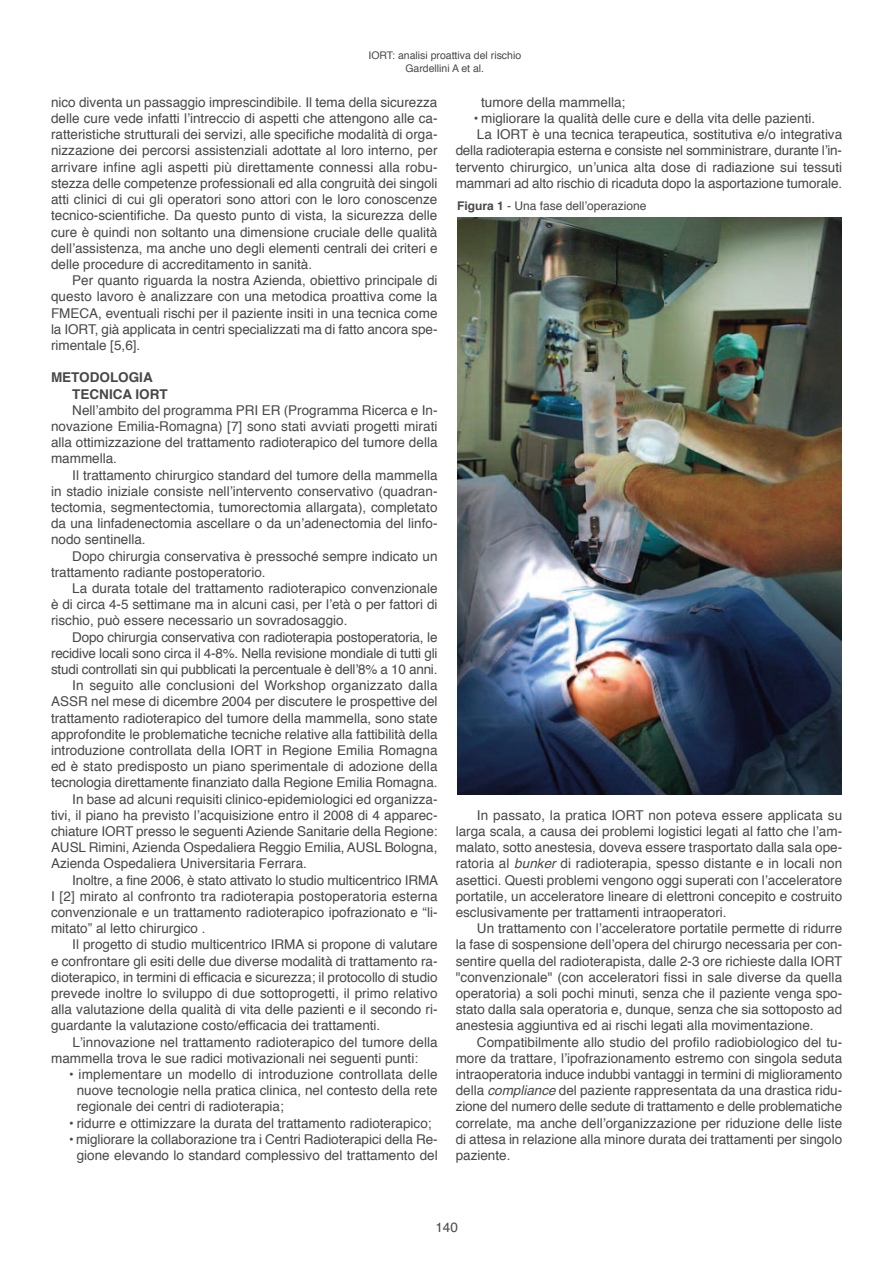
<style>
.page{position:relative;width:893px;height:1263px;background:#fff}
.page>*{position:absolute;margin:0;border:0;box-sizing:border-box;transform-origin:0 0}
.t1{font:13.5px/16.2px "Helvetica";color:#494847;text-align:justify}
.t2{font:700 13.5px/16.2px "Helvetica";color:#494847}
.t3{font:12px "Helvetica";color:#494847}
.t4{font:10.5px/12.6px "Helvetica";color:#494847;text-align:center}
.s1{font-weight:700}
.s2{font-style:italic}
</style>
<div class="page">
<img style="left:457px;top:218px;width:384px;height:577px">
<p class="t4" style="left:368px;top:50px;width:154px">iort: analisi proattiva del rischio<br>Gardellini A et al.</p>
<p class="t1" style="left:51px;top:95px;width:388px">nico diventa un passaggio imprescindibile. il tema della sicurezza delle cure vede infatti l’intreccio di aspetti che attengono alle ca&shy;ratteristiche strutturali dei servizi, alle specifiche modalità di orga&shy;nizzazione dei percorsi assistenziali adottate al loro interno, per arrivare infine agli aspetti più direttamente connessi alla robu&shy;stezza delle competenze professionali ed alla congruità dei singoli atti clinici di cui gli operatori sono attori con le loro conoscenze tecnico-scientifiche. da questo punto di vista, la sicurezza delle cure è quindi non soltanto una dimensione cruciale delle qualità dell’assistenza, ma anche uno degli elementi centrali dei criteri e delle procedure di accreditamento in sanità.</p>
<p class="t1" style="left:51px;top:273px;width:388px;text-indent:21px">per quanto riguarda la nostra Azienda, obiettivo principale di questo lavoro è analizzare con una metodica proattiva come la FMecA, eventuali rischi per il paziente insiti in una tecnica come la iort, già applicata in centri specializzati ma di fatto ancora spe&shy;rimentale [5,6].</p>
<p class="t2" style="left:72px;top:371px;width:97px;text-indent:-21px">METODOLOGIA<br>TECNICA IORT</p>
<p class="t1" style="left:51px;top:403px;width:388px;text-indent:21px">Nell’ambito del programma pri er (programma ricerca e in&shy;novazione emilia-romagna) [7] sono stati avviati progetti mirati alla ottimizzazione del trattamento radioterapico del tumore della mammella.</p>
<p class="t1" style="left:51px;top:468px;width:388px;text-indent:21px">il trattamento chirurgico standard del tumore della mammella in stadio iniziale consiste nell’intervento conservativo (quadran&shy;tectomia, segmentectomia, tumorectomia allargata), completato da una linfadenectomia ascellare o da un’adenectomia del linfo&shy;nodo sentinella.</p>
<p class="t1" style="left:51px;top:549px;width:388px;text-indent:21px">dopo chirurgia conservativa è pressoché sempre indicato un trattamento radiante postoperatorio.</p>
<p class="t1" style="left:51px;top:581px;width:388px;text-indent:21px">la durata totale del trattamento radioterapico convenzionale è di circa 4-5 settimane ma in alcuni casi, per l’età o per fattori di rischio, può essere necessario un sovradosaggio.</p>
<p class="t1" style="left:72px;top:630px;width:367px">dopo chirurgia conservativa con radioterapia postoperatoria, le</p>
<p class="t1" style="left:51px;top:646px;width:388px">recidive locali sono circa il 4-8%. Nella revisione mondiale di tutti gli</p>
<p class="t1" style="left:51px;top:662px;width:388px">studi controllati sin qui pubblicati la percentuale è dell’8% a 10 anni.</p>
<p class="t1" style="left:72px;top:678px;width:367px">in seguito alle conclusioni del Workshop organizzato dalla</p>
<p class="t1" style="left:51px;top:695px;width:388px">ASSr nel mese di dicembre 2004 per discutere le prospettive del</p>
<p class="t1" style="left:51px;top:711px;width:388px">trattamento radioterapico del tumore della mammella, sono state</p>
<p class="t1" style="left:51px;top:727px;width:388px">approfondite le problematiche tecniche relative alla fattibilità della</p>
<p class="t1" style="left:51px;top:743px;width:388px">introduzione controllata della iort in regione emilia romagna</p>
<p class="t1" style="left:51px;top:759px;width:388px">ed è stato predisposto un piano sperimentale di adozione della</p>
<p class="t1" style="left:51px;top:776px;width:388px">tecnologia direttamente finanziato dalla regione emilia romagna.</p>
<p class="t1" style="left:72px;top:792px;width:367px">in base ad alcuni requisiti clinico-epidemiologici ed organizza-</p>
<p class="t1" style="left:51px;top:808px;width:388px">tivi, il piano ha previsto l’acquisizione entro il 2008 di 4 apparec-</p>
<p class="t1" style="left:51px;top:824px;width:388px">chiature iort presso le seguenti Aziende Sanitarie della regione:</p>
<p class="t1" style="left:51px;top:840px;width:388px">AUSl rimini, Azienda ospedaliera reggio emilia, AUSl Bologna,</p>
<p class="t1" style="left:51px;top:857px;width:257px">Azienda ospedaliera Universitaria Ferrara.</p>
<p class="t1" style="left:72px;top:873px;width:367px">inoltre, a fine 2006, è stato attivato lo studio multicentrico irMA</p>
<p class="t1" style="left:51px;top:889px;width:388px">i [2] mirato al confronto tra radioterapia postoperatoria esterna</p>
<p class="t1" style="left:51px;top:905px;width:388px">convenzionale e un trattamento radioterapico ipofrazionato e “li-</p>
<p class="t1" style="left:51px;top:921px;width:156px">mitato” al letto chirurgico .</p>
<p class="t1" style="left:72px;top:938px;width:367px">il progetto di studio multicentrico irMA si propone di valutare</p>
<p class="t1" style="left:51px;top:954px;width:388px">e confrontare gli esiti delle due diverse modalità di trattamento ra-</p>
<p class="t1" style="left:51px;top:970px;width:388px">dioterapico, in termini di efficacia e sicurezza; il protocollo di studio</p>
<p class="t1" style="left:51px;top:986px;width:388px">prevede inoltre lo sviluppo di due sottoprogetti, il primo relativo</p>
<p class="t1" style="left:51px;top:1002px;width:388px">alla valutazione della qualità di vita delle pazienti e il secondo ri-</p>
<p class="t1" style="left:51px;top:1019px;width:331px">guardante la valutazione costo/efficacia dei trattamenti.</p>
<p class="t1" style="left:72px;top:1035px;width:367px">l’innovazione nel trattamento radioterapico del tumore della</p>
<p class="t1" style="left:51px;top:1051px;width:368px">mammella trova le sue radici motivazionali nei seguenti punti:</p>
<p class="t1" style="left:77px;top:1067px;width:362px;text-indent:-9px">• implementare un modello di introduzione controllata delle nuove tecnologie nella pratica clinica, nel contesto della rete regionale dei centri di radioterapia;</p>
<p class="t1" style="left:68px;top:1116px;width:365px">• ridurre e ottimizzare la durata del trattamento radioterapico;</p>
<p class="t1" style="left:68px;top:1132px;width:371px;text-align:right">• migliorare la collaborazione tra i centri radioterapici della re&shy;gione elevando lo standard complessivo del trattamento del</p>
<p class="t1" style="left:481px;top:95px;width:146px">tumore della mammella;</p>
<p class="t1" style="left:473px;top:111px;width:344px">• migliorare la qualità delle cure e della vita delle pazienti.</p>
<p class="t1" style="left:477px;top:128px;width:367px">la iort è una tecnica terapeutica, sostitutiva e/o integrativa</p>
<p class="t1" style="left:456px;top:144px;width:388px">della radioterapia esterna e consiste nel somministrare, durante l’in-</p>
<p class="t1" style="left:456px;top:160px;width:388px">tervento chirurgico, un’unica alta dose di radiazione sui tessuti</p>
<p class="t1" style="left:456px;top:176px;width:388px">mammari ad alto rischio di ricaduta dopo la asportazione tumorale.</p>
<p class="t3" style="left:457px;top:200px;width:191px"><span class="s1">Figura 1</span> - Una fase dell’operazione</p>
<p class="t1" style="left:456px;top:808px;width:388px;text-indent:21px">in passato, la pratica iort non poteva essere applicata su larga scala, a causa dei problemi logistici legati al fatto che l’am&shy;malato, sotto anestesia, doveva essere trasportato dalla sala ope&shy;ratoria al <span class="s2">bunker</span> di radioterapia, spesso distante e in locali non asettici. Questi problemi vengono oggi superati con l’acceleratore portatile, un acceleratore lineare di elettroni concepito e costruito esclusivamente per trattamenti intraoperatori.</p>
<p class="t1" style="left:456px;top:921px;width:388px;text-indent:21px">Un trattamento con l’acceleratore portatile permette di ridurre la fase di sospensione dell’opera del chirurgo necessaria per con&shy;sentire quella del radioterapista, dalle 2-3 ore richieste dalla iort "convenzionale" (con acceleratori fissi in sale diverse da quella operatoria) a soli pochi minuti, senza che il paziente venga spo&shy;stato dalla sala operatoria e, dunque, senza che sia sottoposto ad anestesia aggiuntiva ed ai rischi legati alla movimentazione.</p>
<p class="t1" style="left:456px;top:1035px;width:388px;text-indent:21px">compatibilmente allo studio del profilo radiobiologico del tu&shy;more da trattare, l’ipofrazionamento estremo con singola seduta intraoperatoria induce indubbi vantaggi in termini di miglioramento della <span class="s2">compliance</span> del paziente rappresentata da una drastica ridu&shy;zione del numero delle sedute di trattamento e delle problematiche correlate, ma anche dell’organizzazione per riduzione delle liste di attesa in relazione alla minore durata dei trattamenti per singolo paziente.</p>
<p class="t1" style="left:435px;top:1220px;width:24px">140</p>
</div>
